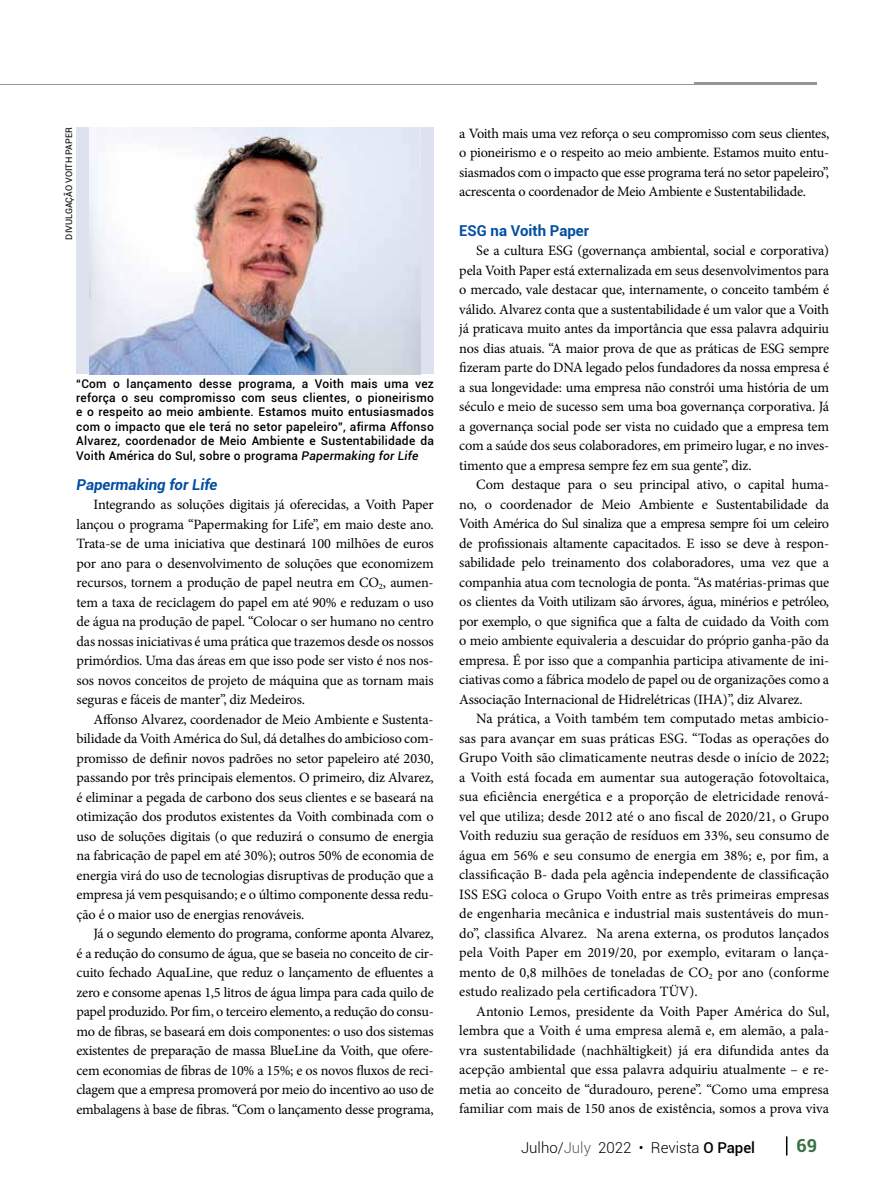
<style>
.page{position:relative;width:893px;height:1191px;background:#fff}
.page>*{position:absolute;margin:0;border:0;box-sizing:border-box;transform-origin:0 0}
.t1{font:700 18px "Roboto";color:#377344}
.t2{font:300 15px "Roboto";color:#000}
.t3{font:italic 700 15px "Roboto";color:#034ea2}
.t4{font:700 15px "Roboto";color:#034ea2}
.t5{font:14.25px/19.5px "Minion Pro";letter-spacing:-.01em;color:#000;text-align:justify}
.t6{font:500 12px/14.4px "Roboto";letter-spacing:.02em;color:#000;text-align:justify}
.t7{font:9px "Roboto";color:#000}
.s1{font-style:italic}
.s2{color:#58595b}
.s3{font-weight:500}
</style>
<div class="page">
<hr style="left:0;top:84px;width:817px;height:1px;background:#939598">
<hr style="left:693px;top:82px;width:123px;height:2px;background:#939598">
<svg style="left:786px;top:1136px;width:1px;height:19px"></svg>
<div style="left:77px;top:128px;width:357px;height:246px;background:#dde2ee"></div>
<img style="left:90px;top:128px;width:330px;height:246px">
<p class="t7" style="left:63px;top:239px;width:113px;rotate:-90deg">DIVULGAÇÃO VOITH PAPER</p>
<p class="t6" style="left:76px;top:375px;width:359px">“Com o lançamento desse programa, a Voith mais uma vez reforça o seu compromisso com seus clientes, o pioneirismo e o respeito ao meio ambiente. Estamos muito entusiasmados com o impacto que ele terá no setor papeleiro”, afirma Affonso Alvarez, coordenador de Meio Ambiente e Sustentabilidade da Voith América do Sul, sobre o programa <span class="s1">Papermaking for Life</span></p>
<p class="t3" style="left:77px;top:474px;width:142px">Papermaking for Life</p>
<p class="t5" style="left:77px;top:495px;width:359px;text-indent:17px">Integrando as soluções digitais já oferecidas, a Voith Paper lançou o programa “Papermaking for Life”, em maio deste ano.<br>Trata-se de uma iniciativa que destinará 100 milhões de euros por ano para o desenvolvimento de soluções que economizem recursos, tornem a produção de papel neutra em CO<sub>2</sub>, aumen&shy;tem a taxa de reciclagem do papel em até 90% e reduzam o uso de água na produção de papel. “Colocar o ser humano no centro das nossas iniciativas é uma prática que trazemos desde os nossos primórdios. Uma das áreas em que isso pode ser visto é nos nos&shy;sos novos conceitos de projeto de máquina que as tornam mais seguras e fáceis de manter”, diz Medeiros.</p>
<p class="t5" style="left:77px;top:709px;width:359px;text-indent:17px">Affonso Alvarez, coordenador de Meio Ambiente e Sustenta&shy;bilidade da Voith América do Sul, dá detalhes do ambicioso com&shy;promisso de definir novos padrões no setor papeleiro até 2030, passando por três principais elementos. O primeiro, diz Alvarez, é eliminar a pegada de carbono dos seus clientes e se baseará na otimização dos produtos existentes da Voith combinada com o uso de soluções digitais (o que reduzirá o consumo de energia na fabricação de papel em até 30%); outros 50% de economia de energia virá do uso de tecnologias disruptivas de produção que a empresa já vem pesquisando; e o último componente dessa redu&shy;ção é o maior uso de energias renováveis.</p>
<p class="t5" style="left:77px;top:924px;width:359px;text-indent:17px">Já o segundo elemento do programa, conforme aponta Alvarez, é a redução do consumo de água, que se baseia no conceito de cir&shy;cuito fechado AquaLine, que reduz o lançamento de efluentes a zero e consome apenas 1,5 litros de água limpa para cada quilo de papel produzido. Por fim, o terceiro elemento, a redução do consu&shy;mo de fibras, se baseará em dois componentes: o uso dos sistemas existentes de preparação de massa BlueLine da Voith, que ofere&shy;cem economias de fibras de 10% a 15%; e os novos fluxos de reci&shy;clagem que a empresa promoverá por meio do incentivo ao uso de embalagens à base de fibras. “Com o lançamento desse programa,</p>
<p class="t5" style="left:459px;top:124px;width:371px">a Voith mais uma vez reforça o seu compromisso com seus clientes, o pioneirismo e o respeito ao meio ambiente. Estamos muito entu&shy;siasmados com o impacto que esse programa terá no setor papeleiro”, acrescenta o coordenador de Meio Ambiente e Sustentabilidade.</p>
<p class="t4" style="left:459px;top:220px;width:131px">ESG na Voith Paper</p>
<p class="t5" style="left:459px;top:241px;width:371px;text-indent:17px">Se a cultura ESG (governança ambiental, social e corporativa) pela Voith Paper está externalizada em seus desenvolvimentos para o mercado, vale destacar que, internamente, o conceito também é válido. Alvarez conta que a sustentabilidade é um valor que a Voith já praticava muito antes da importância que essa palavra adquiriu nos dias atuais. “A maior prova de que as práticas de ESG sempre fizeram parte do DNA legado pelos fundadores da nossa empresa é a sua longevidade: uma empresa não constrói uma história de um século e meio de sucesso sem uma boa governança corporativa. Já a governança social pode ser vista no cuidado que a empresa tem com a saúde dos seus colaboradores, em primeiro lugar, e no inves&shy;timento que a empresa sempre fez em sua gente”, diz.</p>
<p class="t5" style="left:459px;top:475px;width:371px;text-indent:17px">Com destaque para o seu principal ativo, o capital huma&shy;no, o coordenador de Meio Ambiente e Sustentabilidade da Voith América do Sul sinaliza que a empresa sempre foi um celeiro de profissionais altamente capacitados. E isso se deve à respon&shy;sabilidade pelo treinamento dos colaboradores, uma vez que a companhia atua com tecnologia de ponta. “As matérias-primas que os clientes da Voith utilizam são árvores, água, minérios e petróleo, por exemplo, o que significa que a falta de cuidado da Voith com o meio ambiente equivaleria a descuidar do próprio ganha-pão da empresa. É por isso que a companhia participa ativamente de ini&shy;ciativas como a fábrica modelo de papel ou de organizações como a Associação Internacional de Hidrelétricas (IHA)”, diz Alvarez.</p>
<p class="t5" style="left:459px;top:709px;width:371px;text-indent:17px">Na prática, a Voith também tem computado metas ambicio&shy;sas para avançar em suas práticas ESG. “Todas as operações do Grupo Voith são climaticamente neutras desde o início de 2022; a Voith está focada em aumentar sua autogeração fotovoltaica, sua eficiência energética e a proporção de eletricidade renová&shy;vel que utiliza; desde 2012 até o ano fiscal de 2020/21, o Grupo Voith reduziu sua geração de resíduos em 33%, seu consumo de água em 56% e seu consumo de energia em 38%; e, por fim, a classificação B- dada pela agência independente de classificação ISS ESG coloca o Grupo Voith entre as três primeiras empresas de engenharia mecânica e industrial mais sustentáveis do mun&shy;do”, classifica Alvarez. Na arena externa, os produtos lançados pela Voith Paper em 2019/20, por exemplo, evitaram o lança&shy;mento de 0,8 milhões de toneladas de CO<sub>2</sub> por ano (conforme estudo realizado pela certificadora TÜV).</p>
<p class="t5" style="left:459px;top:1001px;width:371px;text-indent:17px">Antonio Lemos, presidente da Voith Paper América do Sul, lembra que a Voith é uma empresa alemã e, em alemão, a pala&shy;vra sustentabilidade (nachhältigkeit) já era difundida antes da acepção ambiental que essa palavra adquiriu atualmente – e re&shy;metia ao conceito de “duradouro, perene”. “Como uma empresa familiar com mais de 150 anos de existência, somos a prova viva</p>
<p class="t2" style="left:521px;top:1137px;width:236px">Julho/<span class="s2">July</span> 2022 • Revista <span class="s3">O Papel</span></p>
<p class="t1" style="left:796px;top:1133px;width:22px">69</p>
</div>
